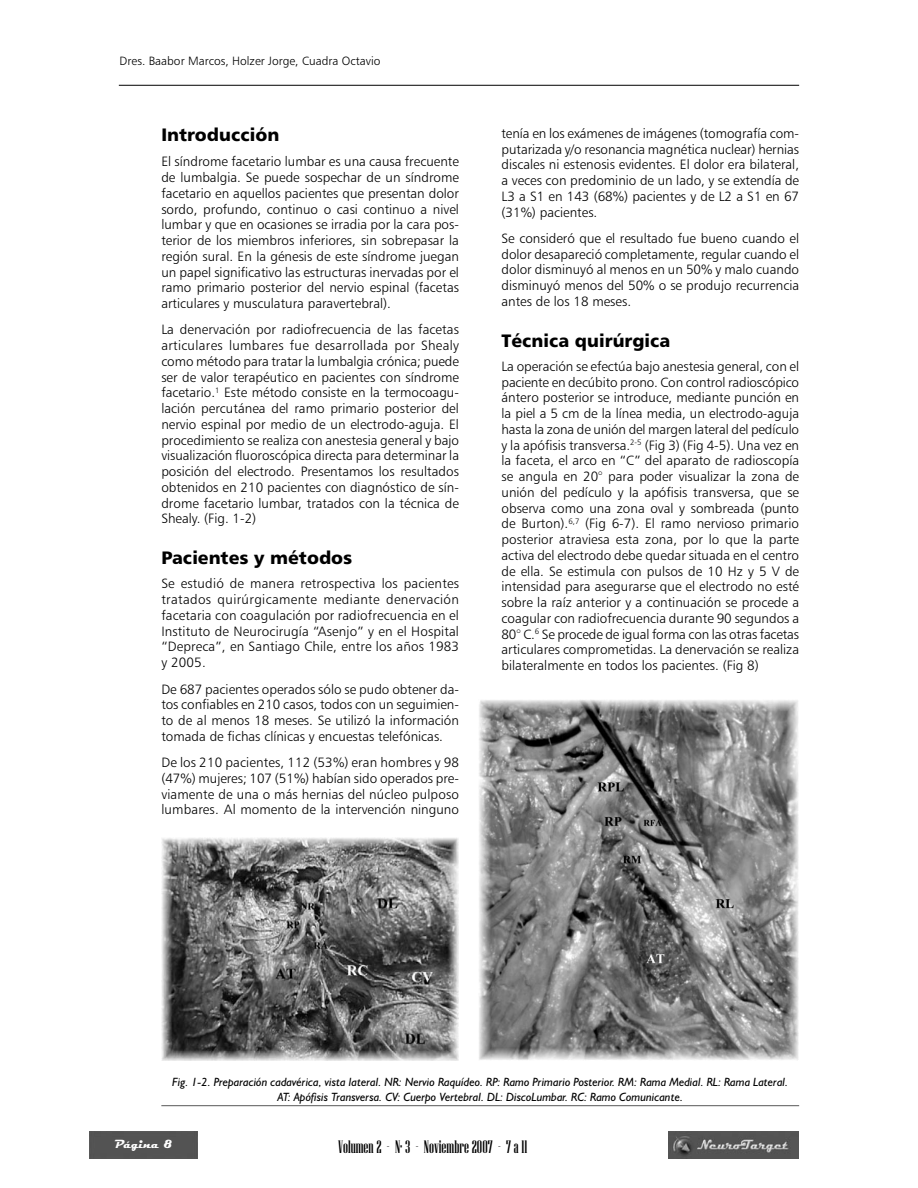
<style>
.page{position:relative;width:918px;height:1188px;background:#fff}
.page>*{position:absolute;margin:0;border:0;box-sizing:border-box;transform-origin:0 0}
.t1{font:18px "Humanist 777 BT Black B";color:#000}
.t2{font:18px "Niagara Solid";color:#000}
.t3{font:13.5px/15.8px "Humanist 777 BT Light B";color:#000;text-align:justify}
.t4{font:italic 12px/15px "Humanist 521 BT";color:#000;text-align:center}
.t5{font:12px "Humanist 777 BT Light B";color:#000}
.t6{font:700 12px "Magneto";color:#fff}
</style>
<div class="page">
<hr style="left:119px;top:85px;width:680px;height:1px;background:#000">
<img style="left:669px;top:1131px;width:130px;height:28px">
<div style="left:89px;top:1131px;width:108px;height:28px;background:#535353"></div>
<img style="left:161px;top:838px;width:298px;height:222px">
<hr style="left:161px;top:1105px;width:638px;height:1px;background:#585858">
<img style="left:479px;top:700px;width:320px;height:360px">
<p class="t5" style="left:120px;top:56px;width:262px">Dres. Baabor Marcos, Holzer Jorge, Cuadra Octavio</p>
<h1 class="t1" style="left:161px;top:128px;width:120px">Introducción</h1>
<p class="t3" style="left:161px;top:155px;width:299px">El síndrome facetario lumbar es una causa frecuente de lumbalgia. Se puede sospechar de un síndrome facetario en aquellos pacientes que presentan dolor sordo, profundo, continuo o casi continuo a nivel lumbar y que en ocasiones se irradia por la cara pos&shy;terior de los miembros inferiores, sin sobrepasar la región sural. En la génesis de este síndrome juegan un papel significativo las estructuras inervadas por el ramo primario posterior del nervio espinal (facetas articulares y musculatura paravertebral).</p>
<p class="t3" style="left:161px;top:323px;width:299px">La denervación por radiofrecuencia de las facetas articulares lumbares fue desarrollada por Shealy como método para tratar la lumbalgia crónica; puede ser de valor terapéutico en pacientes con síndrome facetario.<sup>1</sup> Este método consiste en la termocoagu&shy;lación percutánea del ramo primario posterior del nervio espinal por medio de un electrodo-aguja. El procedimiento se realiza con anestesia general y bajo visualización fluoroscópica directa para determinar la posición del electrodo. Presentamos los resultados obtenidos en 210 pacientes con diagnóstico de sín&shy;drome facetario lumbar, tratados con la técnica de Shealy. (Fig. 1-2)</p>
<h1 class="t1" style="left:161px;top:551px;width:192px">Pacientes y métodos</h1>
<p class="t3" style="left:161px;top:577px;width:299px">Se estudió de manera retrospectiva los pacientes tratados quirúrgicamente mediante denervación facetaria con coagulación por radiofrecuencia en el Instituto de Neurocirugía “Asenjo” y en el Hospital “Depreca”, en Santiago Chile, entre los años 1983 y 2005.</p>
<p class="t3" style="left:161px;top:682px;width:299px">De 687 pacientes operados sólo se pudo obtener da&shy;tos confiables en 210 casos, todos con un seguimien&shy;to de al menos 18 meses. Se utilizó la información tomada de fichas clínicas y encuestas telefónicas.</p>
<p class="t3" style="left:161px;top:756px;width:299px">De los 210 pacientes, 112 (53%) eran hombres y 98 (47%) mujeres; 107 (51%) habían sido operados pre&shy;viamente de una o más hernias del núcleo pulposo lumbares. Al momento de la intervención ninguno</p>
<p class="t3" style="left:502px;top:126px;width:299px">tenía en los exámenes de imágenes (tomografía com&shy;putarizada y/o resonancia magnética nuclear) hernias discales ni estenosis evidentes. El dolor era bilateral, a veces con predominio de un lado, y se extendía de L3 a S1 en 143 (68%) pacientes y de L2 a S1 en 67 (31%) pacientes.</p>
<p class="t3" style="left:502px;top:232px;width:299px">Se consideró que el resultado fue bueno cuando el dolor desapareció completamente, regular cuando el dolor disminuyó al menos en un 50% y malo cuando disminuyó menos del 50% o se produjo recurrencia antes de los 18 meses.</p>
<h1 class="t1" style="left:502px;top:333px;width:170px">Técnica quirúrgica</h1>
<p class="t3" style="left:502px;top:359px;width:299px">La operación se efectúa bajo anestesia general, con el paciente en decúbito prono. Con control radioscópico ántero posterior se introduce, mediante punción en la piel a 5 cm de la línea media, un electrodo-aguja hasta la zona de unión del margen lateral del pedículo y la apófisis transversa.<sup>2-5</sup> (Fig 3) (Fig 4-5). Una vez en la faceta, el arco en “C” del aparato de radioscopía se angula en 20° para poder visualizar la zona de unión del pedículo y la apófisis transversa, que se observa como una zona oval y sombreada (punto de Burton).<sup>6,7</sup> (Fig 6-7). El ramo nervioso primario posterior atraviesa esta zona, por lo que la parte activa del electrodo debe quedar situada en el centro de ella. Se estimula con pulsos de 10 Hz y 5 V de intensidad para asegurarse que el electrodo no esté sobre la raíz anterior y a continuación se procede a coagular con radiofrecuencia durante 90 segundos a 80° C.<sup>6</sup> Se procede de igual forma con las otras facetas articulares comprometidas. La denervación se realiza bilateralmente en todos los pacientes. (Fig 8)</p>
<p class="t4" style="left:172px;top:1076px;width:617px">Fig. 1-2. Preparación cadavérica, vista lateral. NR: Nervio Raquídeo. RP: Ramo Primario Posterior. RM: Rama Medial. RL: Rama Lateral.<br>AT: Apófisis Transversa. CV: Cuerpo Vertebral. DL: DiscoLumbar. RC: Ramo Comunicante.</p>
<h1 class="t2" style="left:338px;top:1140px;width:191px">Volumen 2 - N· 3 - Noviembre 2007 - 7 a 11</h1>
<p class="t6" style="left:114px;top:1137px;width:59px">Página 8</p>
</div>
